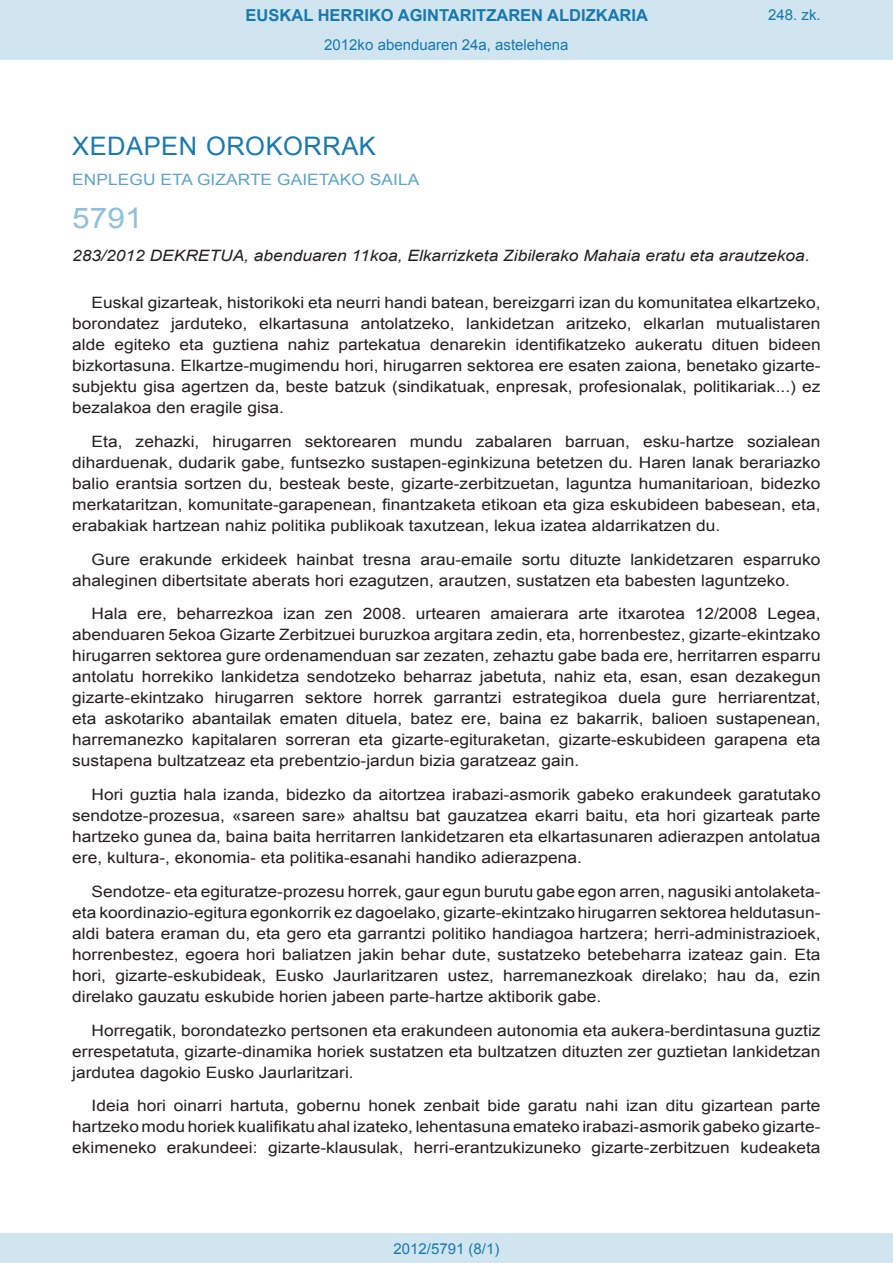
<style>
.page{position:relative;width:893px;height:1263px;background:#fff}
.page>*{position:absolute;margin:0;border:0;box-sizing:border-box;transform-origin:0 0}
.BOPVOrden{font:28.5px "Arial";color:#90c0db;scale:1.11 1}
.BOPVSeccion{font:25.5px "Arial";letter-spacing:.02em;color:#1879ad}
.t1{font:700 16.5px "Arial";color:#1879ad}
.BOPVDetalle{font:15.6px/21px "Arial";color:#231f20;text-align:justify;scale:1.11 1}
.BOPVTitulo{font:italic 15.6px "Arial";color:#231f20;scale:1.11 1}
.BOPVOrganismo{font:15.6px "Arial";letter-spacing:.005em;color:#5ea4ca;scale:1.11 1}
.Paginacion_Centro{font:15px "Arial";color:#1879ad}
</style>
<div class="page">
<div style="left:0;top:0;width:893px;height:60px;background:#d0e5f0"></div>
<div style="left:0;top:1233px;width:893px;height:30px;background:#d0e5f0"></div>
<p class="t1" style="left:246px;top:4px;width:404px">EUSKAL HERRIKO AGINTARITZAREN ALDIZKARIA</p>
<p class="Paginacion_Centro" style="left:324px;top:35px;width:246px">2012ko abenduaren 24a, astelehena</p>
<p class="Paginacion_Centro" style="left:768px;top:5px;width:54px">248. zk.</p>
<p class="BOPVSeccion" style="left:72px;top:129px;width:305px">XEDAPEN OROKORRAK</p>
<p class="BOPVOrganismo" style="left:72px;top:169px;width:314px">ENPLEGU ETA GIZARTE GAIETAKO SAILA</p>
<p class="BOPVOrden" style="left:72px;top:199px;width:65px">5791</p>
<p class="BOPVTitulo" style="left:72px;top:246px;width:666px">283/2012 DEKRETUA, abenduaren 11koa, Elkarrizketa Zibilerako Mahaia eratu eta arautzekoa.</p>
<p class="BOPVDetalle" style="left:72px;top:292px;width:676px;text-indent:19px">Euskal gizarteak, historikoki eta neurri handi batean, bereizgarri izan du komunitatea elkartzeko, borondatez jarduteko, elkartasuna antolatzeko, lankidetzan aritzeko, elkarlan mutualistaren alde egiteko eta guztiena nahiz partekatua denarekin identifikatzeko aukeratu dituen bideen bizkortasuna. Elkartze-mugimendu hori, hirugarren sektorea ere esaten zaiona, benetako gizarte&shy;subjektu gisa agertzen da, beste batzuk (sindikatuak, enpresak, profesionalak, politikariak...) ez bezalakoa den eragile gisa.</p>
<p class="BOPVDetalle" style="left:72px;top:431px;width:676px;text-indent:19px">Eta, zehazki, hirugarren sektorearen mundu zabalaren barruan, esku-hartze sozialean diharduenak, dudarik gabe, funtsezko sustapen-eginkizuna betetzen du. Haren lanak berariazko balio erantsia sortzen du, besteak beste, gizarte-zerbitzuetan, laguntza humanitarioan, bidezko merkataritzan, komunitate-garapenean, finantzaketa etikoan eta giza eskubideen babesean, eta, erabakiak hartzean nahiz politika publikoak taxutzean, lekua izatea aldarrikatzen du.</p>
<p class="BOPVDetalle" style="left:72px;top:549px;width:676px;text-indent:19px">Gure erakunde erkideek hainbat tresna arau-emaile sortu dituzte lankidetzaren esparruko ahaleginen dibertsitate aberats hori ezagutzen, arautzen, sustatzen eta babesten laguntzeko.</p>
<p class="BOPVDetalle" style="left:72px;top:603px;width:676px;text-indent:19px">Hala ere, beharrezkoa izan zen 2008. urtearen amaierara arte itxarotea 12/2008 Legea, abenduaren 5ekoa Gizarte Zerbitzuei buruzkoa argitara zedin, eta, horrenbestez, gizarte-ekintzako hirugarren sektorea gure ordenamenduan sar zezaten, zehaztu gabe bada ere, herritarren esparru antolatu horrekiko lankidetza sendotzeko beharraz jabetuta, nahiz eta, esan, esan dezakegun gizarte-ekintzako hirugarren sektore horrek garrantzi estrategikoa duela gure herriarentzat, eta askotariko abantailak ematen dituela, batez ere, baina ez bakarrik, balioen sustapenean, harremanezko kapitalaren sorreran eta gizarte-egituraketan, gizarte-eskubideen garapena eta sustapena bultzatzeaz eta prebentzio-jardun bizia garatzeaz gain.</p>
<p class="BOPVDetalle" style="left:72px;top:784px;width:676px;text-indent:19px">Hori guztia hala izanda, bidezko da aitortzea irabazi-asmorik gabeko erakundeek garatutako sendotze-prozesua, «sareen sare» ahaltsu bat gauzatzea ekarri baitu, eta hori gizarteak parte hartzeko gunea da, baina baita herritarren lankidetzaren eta elkartasunaren adierazpen antolatua ere, kultura-, ekonomia- eta politika-esanahi handiko adierazpena.</p>
<p class="BOPVDetalle" style="left:72px;top:881px;width:676px;text-indent:19px">Sendotze- eta egituratze-prozesu horrek, gaur egun burutu gabe egon arren, nagusiki antolaketa&shy;eta koordinazio-egitura egonkorrik ez dagoelako, gizarte-ekintzako hirugarren sektorea heldutasun&shy;aldi batera eraman du, eta gero eta garrantzi politiko handiagoa hartzera; herri-administrazioek, horrenbestez, egoera hori baliatzen jakin behar dute, sustatzeko betebeharra izateaz gain. Eta hori, gizarte-eskubideak, Eusko Jaurlaritzaren ustez, harremanezkoak direlako; hau da, ezin direlako gauzatu eskubide horien jabeen parte-hartze aktiborik gabe.</p>
<p class="BOPVDetalle" style="left:72px;top:1020px;width:676px;text-indent:19px">Horregatik, borondatezko pertsonen eta erakundeen autonomia eta aukera-berdintasuna guztiz errespetatuta, gizarte-dinamika horiek sustatzen eta bultzatzen dituzten zer guztietan lankidetzan jardutea dagokio Eusko Jaurlaritzari.</p>
<p class="BOPVDetalle" style="left:72px;top:1095px;width:676px;text-indent:19px">Ideia hori oinarri hartuta, gobernu honek zenbait bide garatu nahi izan ditu gizartean parte hartzeko modu horiek kualifikatu ahal izateko, lehentasuna emateko irabazi-asmorik gabeko gizarte&shy;ekimeneko erakundeei: gizarte-klausulak, herri-erantzukizuneko gizarte-zerbitzuen kudeaketa</p>
<p class="Paginacion_Centro" style="left:393px;top:1238px;width:107px">2012/5791 (8/1)</p>
</div>
